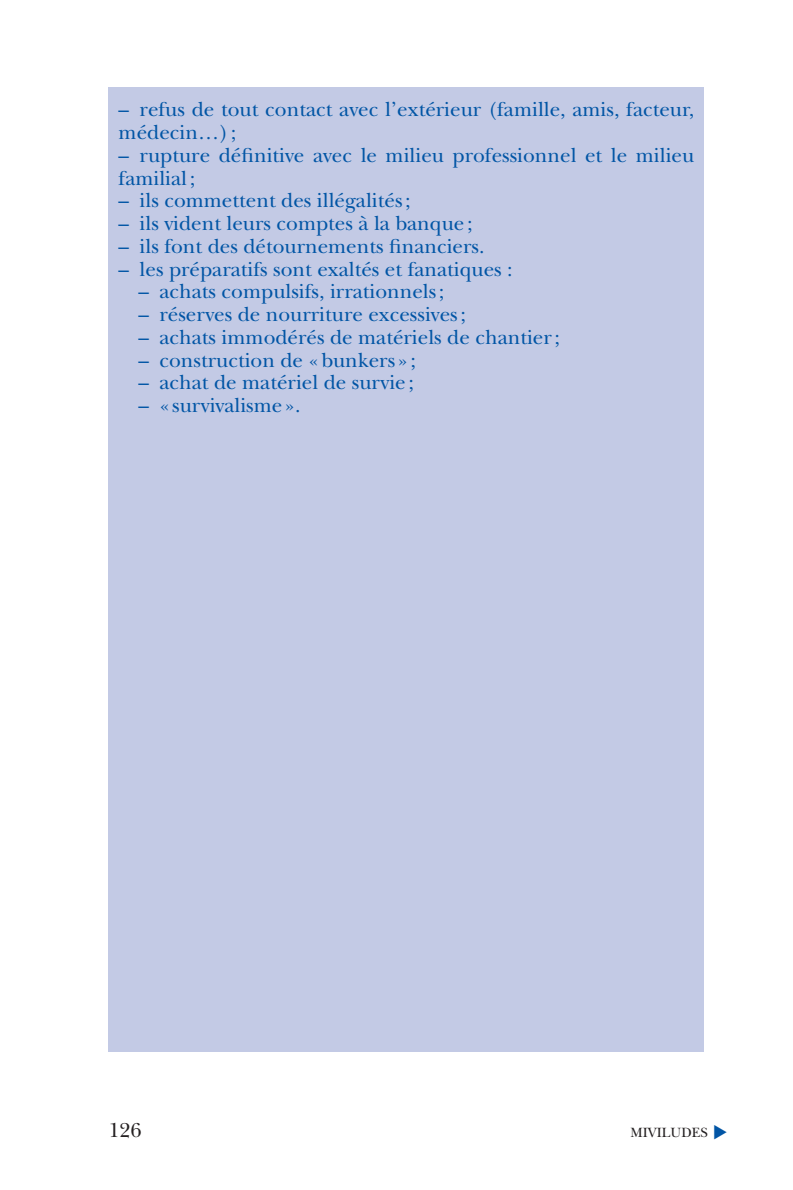
<style>
.page{position:relative;width:793px;height:1190px;background:#fff}
.page>*{position:absolute;margin:0;border:0;box-sizing:border-box;transform-origin:0 0}
.t1{font:21px/22.8px "New Baskerville Std";color:#0155a5}
.t2{font:21px "New Baskerville Std";color:#231f20}
.t3{font:14px "New Baskerville Std";color:#231f20}
</style>
<div class="page">
<div style="left:109px;top:87px;width:595px;height:964px;background:#c3cae5"></div>
<p class="t1" style="left:119px;top:98px;width:577px">– refus de tout contact avec l’extérieur (famille, amis, facteur, médecin…) ;</p>
<p class="t1" style="left:119px;top:144px;width:577px">– rupture définitive avec le milieu professionnel et le milieu familial;</p>
<p class="t1" style="left:119px;top:189px;width:294px">– ils commettent des illégalités;</p>
<p class="t1" style="left:119px;top:212px;width:355px">– ils vident leurs comptes à la banque;</p>
<p class="t1" style="left:119px;top:235px;width:367px">– ils font des détournements financiers.</p>
<p class="t1" style="left:119px;top:258px;width:395px">– les préparatifs sont exaltés et fanatiques :</p>
<p class="t1" style="left:138px;top:280px;width:307px">– achats compulsifs, irrationnels;</p>
<p class="t1" style="left:138px;top:303px;width:329px">– réserves de nourriture excessives;</p>
<p class="t1" style="left:138px;top:326px;width:423px">– achats immodérés de matériels de chantier ;</p>
<p class="t1" style="left:138px;top:348px;width:279px">– construction de «bunkers » ;</p>
<p class="t1" style="left:138px;top:371px;width:277px">– achat de matériel de survie ;</p>
<p class="t1" style="left:138px;top:394px;width:164px">– « survivalisme ».</p>
<p class="t2" style="left:109px;top:1118px;width:34px">126</p>
<p class="t3" style="left:630px;top:1124px;width:79px">MIVILUDES</p>
</div>
